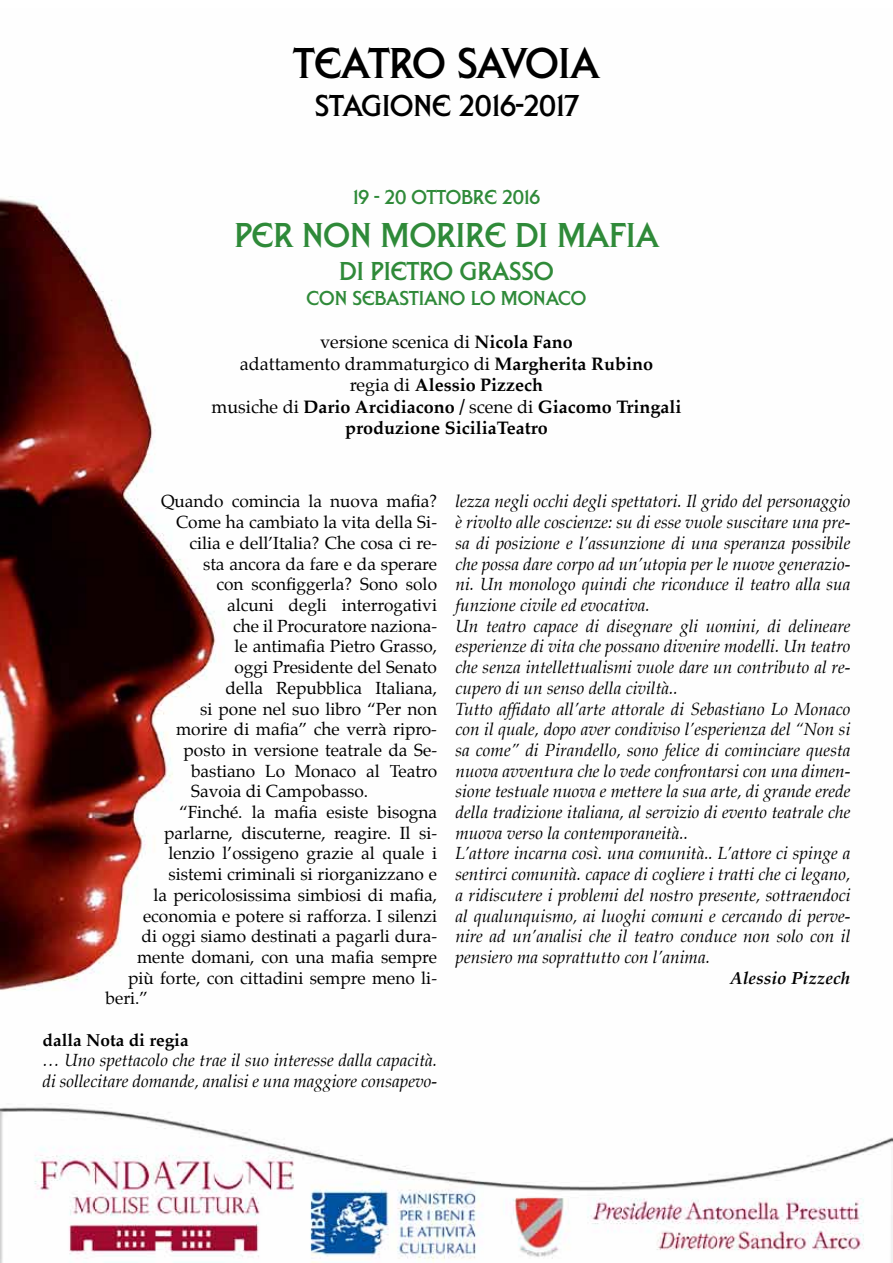
<style>
.page{position:relative;width:893px;height:1263px;background:#fff}
.page>*{position:absolute;margin:0;border:0;box-sizing:border-box;transform-origin:0 0}
.t1{font:45px "Liberty D";letter-spacing:-.01em;color:#000}
.t2{font:36px "Liberty D";color:#2f8a39}
.t3{font:31.5px "Liberty D";color:#000}
.t4{font:27px "Liberty D";color:#2f8a39}
.t5{font:21px "Liberty D";color:#2f8a39}
.t6{font:700 18px/21.6px "Palatino";color:#000;text-align:center}
.t7{font:italic 17.25px/20.7px "Palatino";color:#000}
.t8{font:17.25px "Palatino";color:#000}
.t9{font:700 17.25px "Palatino";color:#000}
.t10{font:italic 700 17.25px "Palatino";color:#000}
.s1{font-weight:400}
</style>
<div class="page">
<img style="left:0;top:196px;width:892px;height:1067px">
<h1 class="t1" style="left:294px;top:39px;width:307px">TEATRO SAVOIA</h1>
<h3 class="t3" style="left:315px;top:89px;width:265px">STAGIONE 2016-2017</h3>
<p class="t5" style="left:353px;top:186px;width:189px">19 - 20 OTTOBRE 2016</p>
<h2 class="t2" style="left:234px;top:216px;width:426px">PER NON MORIRE DI MAFIA</h2>
<h3 class="t4" style="left:339px;top:256px;width:216px">DI PIETRO GRASSO</h3>
<p class="t5" style="left:307px;top:286px;width:281px">CON SEBASTIANO LO MONACO</p>
<p class="t6" style="left:212px;top:330px;width:471px"><span class="s1">versione scenica di</span> Nicola Fano<br><span class="s1">adattamento drammaturgico di</span> Margherita Rubino<br><span class="s1">regia di</span> Alessio Pizzech<br><span class="s1">musiche di</span> Dario Arcidiacono / <span class="s1">scene di</span> Giacomo Tringali produzione SiciliaTeatro</p>
<p class="t8" style="left:161px;top:487px;width:278px">Quando comincia la nuova mafia?</p>
<p class="t8" style="left:176px;top:508px;width:263px">Come ha cambiato la vita della Si-</p>
<p class="t8" style="left:190px;top:529px;width:249px">cilia e dell’Italia? Che cosa ci re-</p>
<p class="t8" style="left:203px;top:549px;width:236px">sta ancora da fare e da sperare</p>
<p class="t8" style="left:217px;top:570px;width:222px">con sconfiggerla? Sono solo</p>
<p class="t8" style="left:227px;top:591px;width:211px">alcuni degli interrogativi</p>
<p class="t8" style="left:233px;top:611px;width:205px">che il Procuratore naziona-</p>
<p class="t8" style="left:235px;top:632px;width:204px">le antimafia Pietro Grasso,</p>
<p class="t8" style="left:235px;top:653px;width:204px">oggi Presidente del Senato</p>
<p class="t8" style="left:226px;top:673px;width:213px">della Repubblica Italiana,</p>
<p class="t8" style="left:200px;top:694px;width:238px">si pone nel suo libro “Per non</p>
<p class="t8" style="left:176px;top:715px;width:262px">morire di mafia” che verrà ripro-</p>
<p class="t8" style="left:184px;top:736px;width:255px">posto in versione teatrale da Se-</p>
<p class="t8" style="left:191px;top:756px;width:248px">bastiano Lo Monaco al Teatro</p>
<p class="t8" style="left:191px;top:777px;width:179px">Savoia di Campobasso.</p>
<p class="t8" style="left:179px;top:798px;width:259px">“Finché. la mafia esiste bisogna</p>
<p class="t8" style="left:164px;top:818px;width:275px">parlarne, discuterne, reagire. Il si-</p>
<p class="t8" style="left:169px;top:839px;width:270px">lenzio l’ossigeno grazie al quale i</p>
<p class="t8" style="left:169px;top:860px;width:270px">sistemi criminali si riorganizzano e</p>
<p class="t8" style="left:154px;top:880px;width:285px">la pericolosissima simbiosi di mafia,</p>
<p class="t8" style="left:143px;top:901px;width:295px">economia e potere si rafforza. I silenzi</p>
<p class="t8" style="left:142px;top:922px;width:297px">di oggi siamo destinati a pagarli dura-</p>
<p class="t8" style="left:137px;top:943px;width:301px">mente domani, con una mafia sempre</p>
<p class="t8" style="left:128px;top:963px;width:311px">più forte, con cittadini sempre meno li-</p>
<p class="t8" style="left:106px;top:984px;width:44px">beri.”</p>
<p class="t9" style="left:43px;top:1025px;width:148px">dalla Nota di regia</p>
<p class="t7" style="left:43px;top:1050px;width:396px">… Uno spettacolo che trae il suo interesse dalla capacità. di sollecitare domande, analisi e una maggiore consapevo-</p>
<p class="t7" style="left:455px;top:491px;width:396px">lezza negli occhi degli spettatori. Il grido del personaggio è rivolto alle coscienze: su di esse vuole suscitare una pre&shy;sa di posizione e l’assunzione di una speranza possibile che possa dare corpo ad un’utopia per le nuove generazio&shy;ni. Un monologo quindi che riconduce il teatro alla sua funzione civile ed evocativa.<br>Un teatro capace di disegnare gli uomini, di delineare esperienze di vita che possano divenire modelli. Un teatro che senza intellettualismi vuole dare un contributo al re&shy;cupero di un senso della civiltà..<br>Tutto affidato all’arte attorale di Sebastiano Lo Monaco con il quale, dopo aver condiviso l’esperienza del “Non si sa come” di Pirandello, sono felice di cominciare questa nuova avventura che lo vede confrontarsi con una dimen&shy;sione testuale nuova e mettere la sua arte, di grande erede della tradizione italiana, al servizio di evento teatrale che muova verso la contemporaneità..<br>L’attore incarna così. una comunità.. L’attore ci spinge a sentirci comunità. capace di cogliere i tratti che ci legano, a ridiscutere i problemi del nostro presente, sottraendoci al qualunquismo, ai luoghi comuni e cercando di perve&shy;nire ad un’analisi che il teatro conduce non solo con il pensiero ma soprattutto con l’anima.</p>
<p class="t10" style="left:730px;top:964px;width:122px">Alessio Pizzech</p>
</div>
